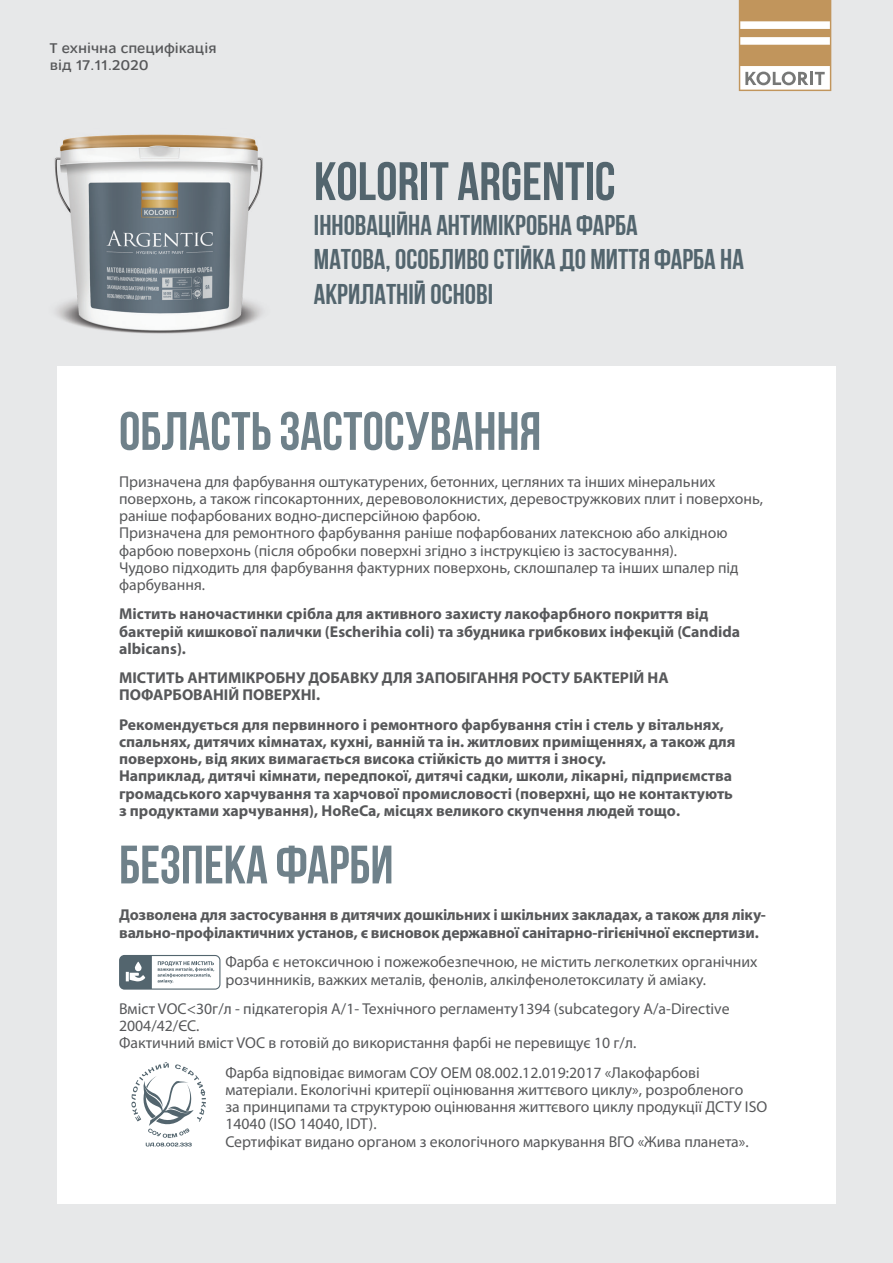
<style>
.page{position:relative;width:893px;height:1263px;background:#fff}
.page>*{position:absolute;margin:0;border:0;box-sizing:border-box;transform-origin:0 0}
.t1{font:54px "Bebas Neue Cyrillic";color:#6f818a}
.t2{font:54px "Bebas Neue Cyrillic";color:#53656e}
.t3{font:28.5px/34.5px "Bebas Neue Cyrillic";color:#53656e}
.t4{font:15.75px/17.2px "Myriad Pro";color:#57585a}
.t5{font:700 15.75px/17.2px "Myriad Pro";color:#57585a}
.t6{font:500 15px "Osnova Pro";color:#57585a}
</style>
<div class="page">
<img style="left:0;top:0;width:893px;height:1263px">
<svg style="left:739px;top:0;width:92px;height:91px"></svg>
<div style="left:57px;top:366px;width:779px;height:837px;background:#fff"></div>
<svg style="left:131px;top:1062px;width:75px;height:84px"></svg>
<svg style="left:119px;top:955px;width:101px;height:35px"></svg>
<p class="t6" style="left:50px;top:39px;width:168px">Т ехнічна специфікація</p>
<p class="t6" style="left:50px;top:56px;width:100px">від 17.11.2020</p>
<p class="t2" style="left:314px;top:152px;width:303px">KOLORIT ARGENTIC</p>
<p class="t3" style="left:314px;top:207px;width:325px">Інноваційна антимікробна фарба</p>
<p class="t3" style="left:314px;top:242px;width:431px">Матова, особливо стійка до миття фарба на акрилатній основі</p>
<p class="t1" style="left:119px;top:401px;width:424px">Область застосування</p>
<p class="t4" style="left:119px;top:472px;width:646px">Призначена для фарбування оштукатурених, бетонних, цегляних та інших мінеральних поверхонь, а також гіпсокартонних, деревоволокнистих, деревостружкових плит і поверхонь, раніше пофарбованих водно-дисперсійною фарбою.</p>
<p class="t4" style="left:119px;top:524px;width:610px">Призначена для ремонтного фарбування раніше пофарбованих латексною або алкідною фарбою поверхонь (після обробки поверхні згідно з інструкцією із застосування).</p>
<p class="t4" style="left:119px;top:559px;width:621px">Чудово підходить для фарбування фактурних поверхонь, склошпалер та інших шпалер під фарбування.</p>
<p class="t5" style="left:119px;top:605px;width:622px">Містить наночастинки срібла для активного захисту лакофарбного покриття від бактерій кишкової палички (Escherihia coli) та збудника грибкових інфекцій (Candida albicans).</p>
<p class="t5" style="left:119px;top:669px;width:551px">МІСТИТЬ АНТИМІКРОБНУ ДОБАВКУ ДЛЯ ЗАПОБІГАННЯ РОСТУ БАКТЕРІЙ НА<br>ПОФАРБОВАНІЙ ПОВЕРХНІ.</p>
<p class="t5" style="left:119px;top:715px;width:618px">Рекомендується для первинного і ремонтного фарбування стін і стель у вітальнях, спальнях, дитячих кімнатах, кухні, ванній та ін. житлових приміщеннях, а також для поверхонь, від яких вимагається висока стійкість до миття і зносу.</p>
<p class="t5" style="left:119px;top:767px;width:615px;text-align:justify">Наприклад, дитячі кімнати, передпокої, дитячі садки, школи, лікарні, підприємства громадського харчування та харчової промисловості (поверхні, що не контактують з продуктами харчування), HoReCa, місцях великого скупчення людей тощо.</p>
<p class="t1" style="left:119px;top:835px;width:276px">Безпека фарби</p>
<p class="t5" style="left:119px;top:905px;width:648px;line-height:18px">Дозволена для застосування в дитячих дошкільних і шкільних закладах, а також для ліку&shy;вально-профілактичних установ, є висновок державної санітарно-гігієнічної експертизи.</p>
<p class="t4" style="left:225px;top:953px;width:534px">Фарба є нетоксичною і пожежобезпечною, не містить легколетких органічних розчинників, важких металів, фенолів, алкілфенолетоксилату й аміаку.</p>
<p class="t4" style="left:119px;top:1000px;width:612px">Вміст VOC&lt;30г/л - підкатегорія А/1- Технічного регламенту1394 (subcategory A/a-Directive<br>2004/42/ЄС.</p>
<p class="t4" style="left:119px;top:1034px;width:519px">Фактичний вміст VOC в готовій до використання фарбі не перевищує 10 г/л.</p>
<p class="t4" style="left:225px;top:1063px;width:543px">Фарба відповідає вимогам СОУ ОЕМ 08.002.12.019:2017 «Лакофарбові матеріали. Екологічні критерії оцінювання життєвого циклу», розробленого<br>за принципами та структурою оцінювання життєвого циклу продукції ДСТУ ISO 14040 (ISO 14040, IDT).</p>
<p class="t4" style="left:225px;top:1132px;width:525px">Сертифікат видано органом з екологічного маркування ВГО «Жива планета».</p>
</div>
